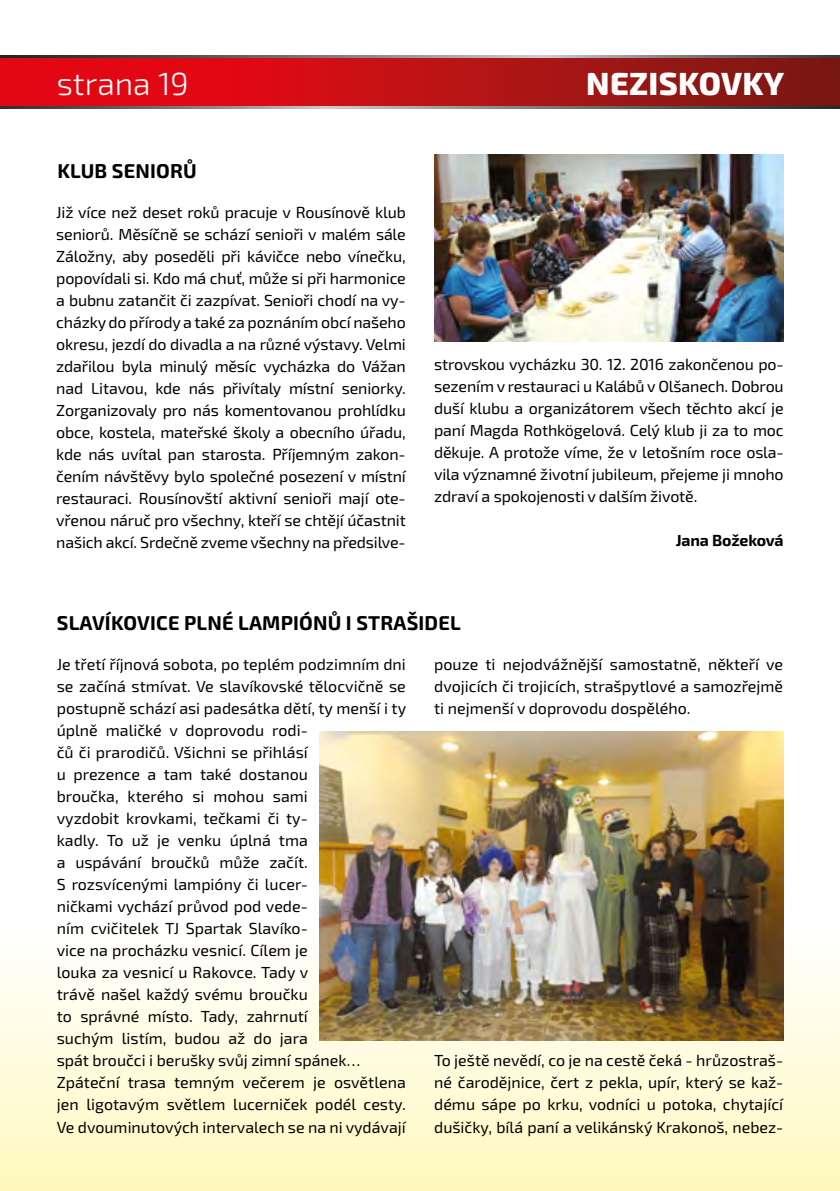
<style>
.page{position:relative;width:840px;height:1191px;background:#fff}
.page>*{position:absolute;margin:0;border:0;box-sizing:border-box;transform-origin:0 0}
.t1{font:800 32px "Exo 2.0";letter-spacing:.01em;color:#fff}
.t2{font:300 32px "Exo 2.0";color:#fff}
.t3{font:700 20px "Exo 2.0";letter-spacing:.01em;color:#000}
.t4{font:16px/22px "Exo 2.0";color:#000;text-align:justify}
.t5{font:700 16px "Exo 2.0";letter-spacing:-.01em;color:#000}
</style>
<div class="page">
<svg style="left:0;top:57px;width:839px;height:50px;background:#b71317"></svg>
<svg style="left:0;top:55px;width:839px;height:2px;background:#747373"></svg>
<svg style="left:1px;top:107px;width:838px;height:2px;background:#757474"></svg>
<svg style="left:0;top:731px;width:839px;height:460px"></svg>
<img style="left:434px;top:154px;width:349px;height:187px">
<img style="left:319px;top:731px;width:463px;height:309px">
<h1 class="t2" style="left:57px;top:65px;width:133px">strana 19</h1>
<h1 class="t1" style="left:586px;top:64px;width:199px">NEZISKOVKY</h1>
<p class="t3" style="left:57px;top:159px;width:141px">KLUB SENIORŮ</p>
<p class="t4" style="left:56px;top:202px;width:351px">Již více než deset roků pracuje v Rousínově klub seniorů. Měsíčně se schází senioři v malém sále Záložny, aby poseděli při kávičce nebo vínečku, popovídali si. Kdo má chuť, může si při harmonice a bubnu zatančit či zazpívat. Senioři chodí na vy&shy;cházky do přírody a také za poznáním obcí našeho okresu, jezdí do divadla a na různé výstavy. Velmi zdařilou byla minulý měsíc vycházka do Vážan nad Litavou, kde nás přivítaly místní seniorky.<br>Zorganizovaly pro nás komentovanou prohlídku obce, kostela, mateřské školy a obecního úřadu, kde nás uvítal pan starosta. Příjemným zakon&shy;čením návštěvy bylo společné posezení v místní restauraci. Rousínovští aktivní senioři mají ote&shy;vřenou náruč pro všechny, kteří se chtějí účastnit našich akcí. Srdečně zveme všechny na předsilve-</p>
<p class="t4" style="left:434px;top:353px;width:351px">strovskou vycházku 30. 12. 2016 zakončenou po&shy;sezením v restauraci u Kalábů v Olšanech. Dobrou duší klubu a organizátorem všech těchto akcí je paní Magda Rothkögelová. Celý klub ji za to moc děkuje. A protože víme, že v letošním roce osla&shy;vila významné životní jubileum, přejeme ji mnoho zdraví a spokojenosti v dalším životě.</p>
<p class="t5" style="left:675px;top:530px;width:109px">Jana Božeková</p>
<p class="t3" style="left:57px;top:611px;width:405px">SLAVÍKOVICE PLNÉ LAMPIÓNŮ I STRAŠIDEL</p>
<p class="t4" style="left:57px;top:654px;width:351px;text-align:left">Je třetí říjnová sobota, po teplém podzimním dni se začíná stmívat. Ve slavíkovské tělocvičně se postupně schází asi padesátka dětí, ty menší i ty úplně maličké v doprovodu rodi-<br>čů či prarodičů. Všichni se přihlásí<br>u prezence a tam také dostanou<br>broučka, kterého si mohou sami<br>vyzdobit krovkami, tečkami či ty-<br>kadly. To už je venku úplná tma<br>a uspávání broučků může začít.<br>S rozsvícenými lampióny či lucer-<br>ničkami vychází průvod pod vede-<br>ním cvičitelek TJ Spartak Slavíko-<br>vice na procházku vesnicí. Cílem je<br>louka za vesnicí u Rakovce. Tady v<br>trávě našel každý svému broučku<br>to správné místo. Tady, zahrnutí<br>suchým listím, budou až do jara<br>spát broučci i berušky svůj zimní spánek… Zpáteční trasa temným večerem je osvětlena jen ligotavým světlem lucerniček podél cesty.<br>Ve dvouminutových intervalech se na ni vydávají</p>
<p class="t4" style="left:434px;top:654px;width:350px">pouze ti nejodvážnější samostatně, někteří ve dvojicích či trojicích, strašpytlové a samozřejmě ti nejmenší v doprovodu dospělého.</p>
<p class="t4" style="left:434px;top:1050px;width:350px">To ještě nevědí, co je na cestě čeká - hrůzostraš&shy;né čarodějnice, čert z pekla, upír, který se kaž&shy;dému sápe po krku, vodníci u potoka, chytající dušičky, bílá paní a velikánský Krakonoš, nebez-</p>
</div>
